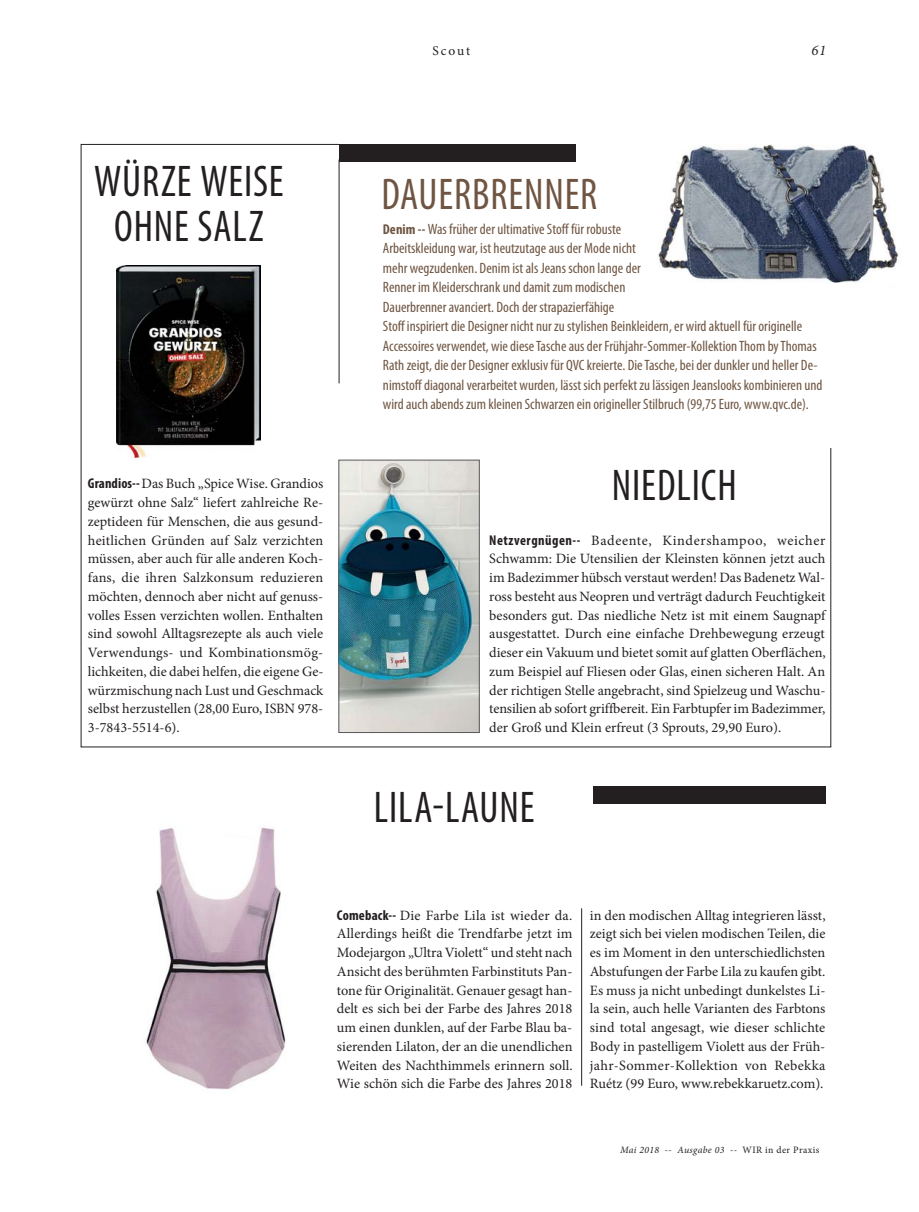
<style>
.page{position:relative;width:919px;height:1212px;background:#fff}
.page>*{position:absolute;margin:0;border:0;box-sizing:border-box;transform-origin:0 0}
.t1{font:condensed 44.55px/45px "Myriad Pro";letter-spacing:.02em;color:#231f20;text-align:center;scale:.93 1}
.t2{font:condensed 44.55px "Myriad Pro";letter-spacing:.02em;color:#6f5542;scale:.93 1}
.t3{font:condensed 15px/19.5px "Myriad Pro";color:#6f5542}
.t4{font:italic 14.7px "Minion Pro";color:#231f20}
.t5{font:14.25px/18.8px "Minion Pro";color:#231f20;text-align:justify}
.t6{font:13.5px "Minion Pro";letter-spacing:.135em;color:#231f20}
.t7{font:italic 9.75px "Minion Pro";letter-spacing:.04em;color:#231f20}
.s1{font-family:"Myriad Pro";font-weight:700;font-stretch:condensed}
.s2{font-weight:700;font-size:14.25px}
.s3{font-style:normal}
</style>
<div class="page">
<div style="left:339px;top:144px;width:236px;height:17px;background:#231f20"></div>
<img style="left:116px;top:266px;width:145px;height:191px">
<img style="left:658px;top:144px;width:241px;height:139px">
<img style="left:340px;top:462px;width:137px;height:269px">
<div style="left:338px;top:460px;width:141px;height:273px;border:1px solid #58595b"></div>
<hr style="left:581px;top:908px;width:1px;height:178px;background:#231f20">
<div style="left:592px;top:787px;width:233px;height:17px;background:#231f20"></div>
<img style="left:146px;top:827px;width:140px;height:263px">
<hr style="left:339px;top:159px;width:1px;height:224px;background:#231f20">
<p class="t6" style="left:432px;top:45px;width:39px">Scout</p>
<p class="t4" style="left:811px;top:42px;width:16px">61</p>
<h1 class="t1" style="left:94px;top:163px;width:205px">WÜRZE WEISE<br>OHNE SALZ</h1>
<p class="t5" style="left:88px;top:476px;width:237px"><span class="s1">Grandios--</span> Das Buch „Spice Wise. Grandios gewürzt ohne Salz“ liefert zahlreiche Re&shy;zeptideen für Menschen, die aus gesund&shy;heitlichen Gründen auf Salz verzichten müssen, aber auch für alle anderen Koch&shy;fans, die ihren Salzkonsum reduzieren möchten, dennoch aber nicht auf genuss&shy;volles Essen verzichten wollen. Enthalten sind sowohl Alltagsrezepte als auch viele Verwendungs- und Kombinationsmög&shy;lichkeiten, die dabei helfen, die eigene Ge&shy;würzmischung nach Lust und Geschmack selbst herzustellen (28,00 Euro, ISBN 978- 3-7843-5514-6).</p>
<h1 class="t2" style="left:381px;top:177px;width:234px">DAUERBRENNER</h1>
<p class="t3" style="left:383px;top:221px;width:441px"><span class="s2">Denim --</span> Was früher der ultimative Stoff für robuste<br>Arbeitskleidung war, ist heutzutage aus der Mode nicht<br>mehr wegzudenken. Denim ist als Jeans schon lange der<br>Renner im Kleiderschrank und damit zum modischen<br>Dauerbrenner avanciert. Doch der strapazierfähige<br>Stoff inspiriert die Designer nicht nur zu stylishen Beinkleidern, er wird aktuell für originelle Accessoires verwendet, wie diese Tasche aus der Frühjahr-Sommer-Kollektion Thom by Thomas Rath zeigt, die der Designer exklusiv für QVC kreierte. Die Tasche, bei der dunkler und heller De&shy;nimstoff diagonal verarbeitet wurden, lässt sich perfekt zu lässigen Jeanslooks kombinieren und wird auch abends zum kleinen Schwarzen ein origineller Stilbruch (99,75 Euro, www.qvc.de).</p>
<h1 class="t1" style="left:611px;top:467px;width:136px">NIEDLICH</h1>
<p class="t5" style="left:489px;top:532px;width:338px"><span class="s1">Netzvergnügen--</span> Badeente, Kindershampoo, weicher Schwamm: Die Utensilien der Kleinsten können jetzt auch im Badezimmer hübsch verstaut werden! Das Badenetz Wal&shy;ross besteht aus Neopren und verträgt dadurch Feuchtigkeit besonders gut. Das niedliche Netz ist mit einem Saugnapf ausgestattet. Durch eine einfache Drehbewegung erzeugt dieser ein Vakuum und bietet somit auf glatten Oberflächen, zum Beispiel auf Fliesen oder Glas, einen sicheren Halt. An der richtigen Stelle angebracht, sind Spielzeug und Waschu&shy;tensilien ab sofort griffbereit. Ein Farbtupfer im Badezimmer, der Groß und Klein erfreut (3 Sprouts, 29,90 Euro).</p>
<h1 class="t1" style="left:374px;top:789px;width:174px">LILA-LAUNE</h1>
<p class="t5" style="left:337px;top:907px;width:237px"><span class="s1">Comeback--</span> Die Farbe Lila ist wieder da.<br>Allerdings heißt die Trendfarbe jetzt im Modejargon „Ultra Violett“ und steht nach Ansicht des berühmten Farbinstituts Pan&shy;tone für Originalität. Genauer gesagt han&shy;delt es sich bei der Farbe des Jahres 2018 um einen dunklen, auf der Farbe Blau ba&shy;sierenden Lilaton, der an die unendlichen Weiten des Nachthimmels erinnern soll.<br>Wie schön sich die Farbe des Jahres 2018</p>
<p class="t5" style="left:590px;top:907px;width:237px">in den modischen Alltag integrieren lässt, zeigt sich bei vielen modischen Teilen, die es im Moment in den unterschiedlichsten Abstufungen der Farbe Lila zu kaufen gibt.<br>Es muss ja nicht unbedingt dunkelstes Li&shy;la sein, auch helle Varianten des Farbtons sind total angesagt, wie dieser schlichte Body in pastelligem Violett aus der Früh&shy;jahr-Sommer-Kollektion von Rebekka Ruétz (99 Euro, www.rebekkaruetz.com).</p>
<p class="t7" style="left:620px;top:1144px;width:201px">Mai 2018 -- Ausgabe 03 -- <span class="s3">WIR in der Praxis</span></p>
</div>
